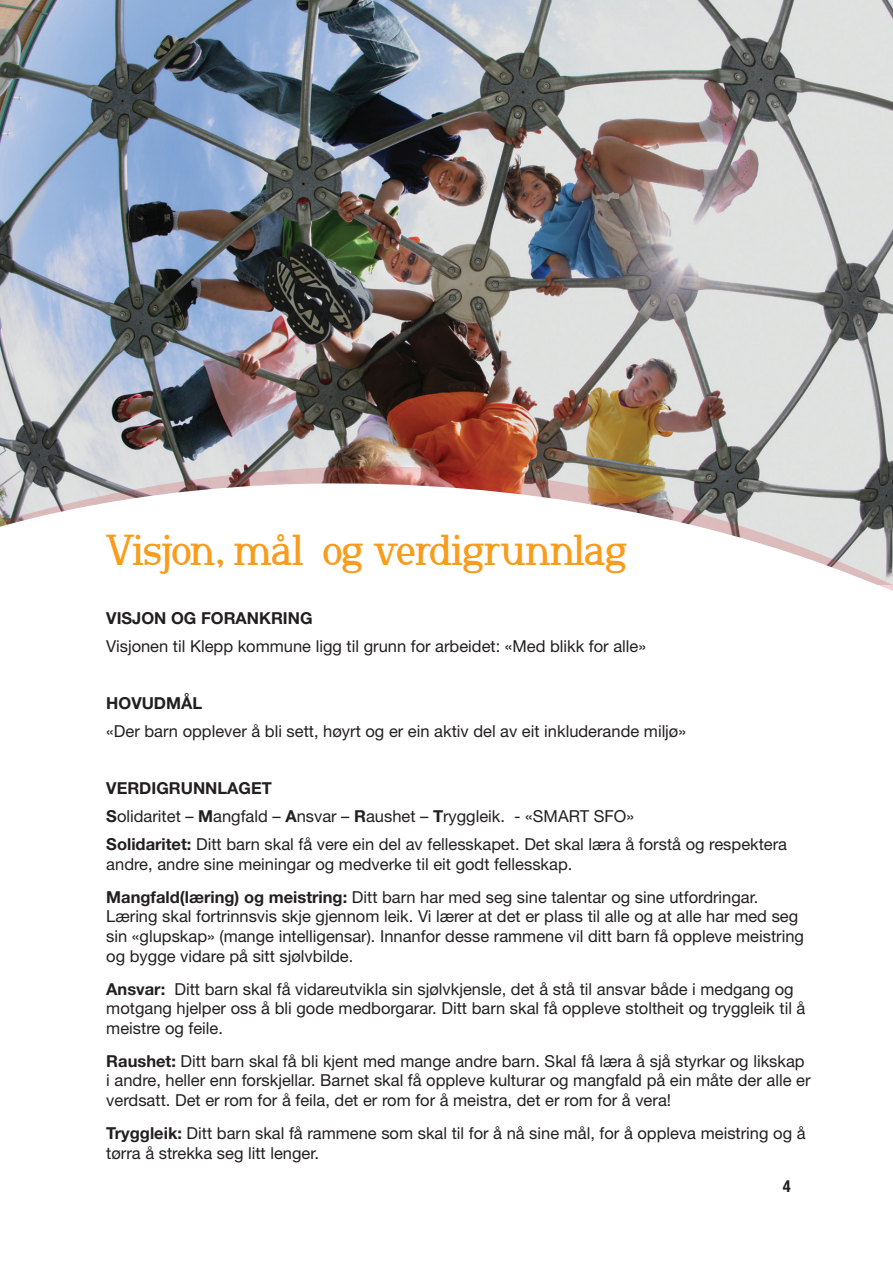
<style>
.page{position:relative;width:893px;height:1263px;background:#fff}
.page>*{position:absolute;margin:0;border:0;box-sizing:border-box;transform-origin:0 0}
.t1{font:44.1px "Tinu Road";color:#f89c1c}
.t2{font:16.5px/19.8px "Helvetica Neue";color:#231f20}
.t3{font:700 16.5px "Helvetica Neue";color:#231f20}
.t4{font:700 condensed 16.5px "Helvetica Neue";color:#231f20}
.s1{font-weight:700}
</style>
<div class="page">
<img style="left:0;top:0;width:893px;height:447px">
<img style="left:0;top:447px;width:893px;height:6px">
<svg style="left:0;top:453px;width:893px;height:138px"></svg>
<h1 class="t1" style="left:106px;top:524px;width:523px">Visjon, mål og verdigrunnlag</h1>
<p class="t3" style="left:106px;top:608px;width:208px">VISJON OG FORANKRING</p>
<p class="t2" style="left:106px;top:636px;width:541px">Visjonen til Klepp kommune ligg til grunn for arbeidet: «Med blikk for alle»</p>
<p class="t3" style="left:106px;top:692px;width:97px">HOVUDMÅL</p>
<p class="t2" style="left:106px;top:721px;width:581px">«Der barn opplever å bli sett, høyrt og er ein aktiv del av eit inkluderande miljø»</p>
<p class="t2" style="left:106px;top:773px;width:682px;line-height:28.3px"><span class="s1">VERDIGRUNNLAGET<br>S</span>olidaritet – <span class="s1">M</span>angfald – <span class="s1">A</span>nsvar – <span class="s1">R</span>aushet – <span class="s1">T</span>ryggleik. - «SMART SFO»<br><span class="s1">Solidaritet:</span> Ditt barn skal få vere ein del av fellesskapet. Det skal læra å forstå og respektera</p>
<p class="t2" style="left:106px;top:848px;width:654px;line-height:32.5px">andre, andre sine meiningar og medverke til eit godt fellesskap.<br><span class="s1">Mangfald(læring) og meistring:</span> Ditt barn har med seg sine talentar og sine utfordringar.</p>
<p class="t2" style="left:106px;top:906px;width:699px">Læring skal fortrinnsvis skje gjennom leik. Vi lærer at det er plass til alle og at alle har med seg sin «glupskap» (mange intelligensar). Innanfor desse rammene vil ditt barn få oppleve meistring og bygge vidare på sitt sjølvbilde.</p>
<p class="t2" style="left:106px;top:978px;width:701px"><span class="s1">Ansvar:</span> Ditt barn skal få vidareutvikla sin sjølvkjensle, det å stå til ansvar både i medgang og motgang hjelper oss å bli gode medborgarar. Ditt barn skal få oppleve stoltheit og tryggleik til å meistre og feile.</p>
<p class="t2" style="left:106px;top:1051px;width:706px"><span class="s1">Raushet:</span> Ditt barn skal få bli kjent med mange andre barn. Skal få læra å sjå styrkar og likskap i andre, heller enn forskjellar. Barnet skal få oppleve kulturar og mangfald på ein måte der alle er verdsatt. Det er rom for å feila, det er rom for å meistra, det er rom for å vera!</p>
<p class="t2" style="left:106px;top:1123px;width:701px"><span class="s1">Tryggleik:</span> Ditt barn skal få rammene som skal til for å nå sine mål, for å oppleva meistring og å tørra å strekka seg litt lenger.</p>
<p class="t4" style="left:783px;top:1175px;width:9px">4</p>
</div>
